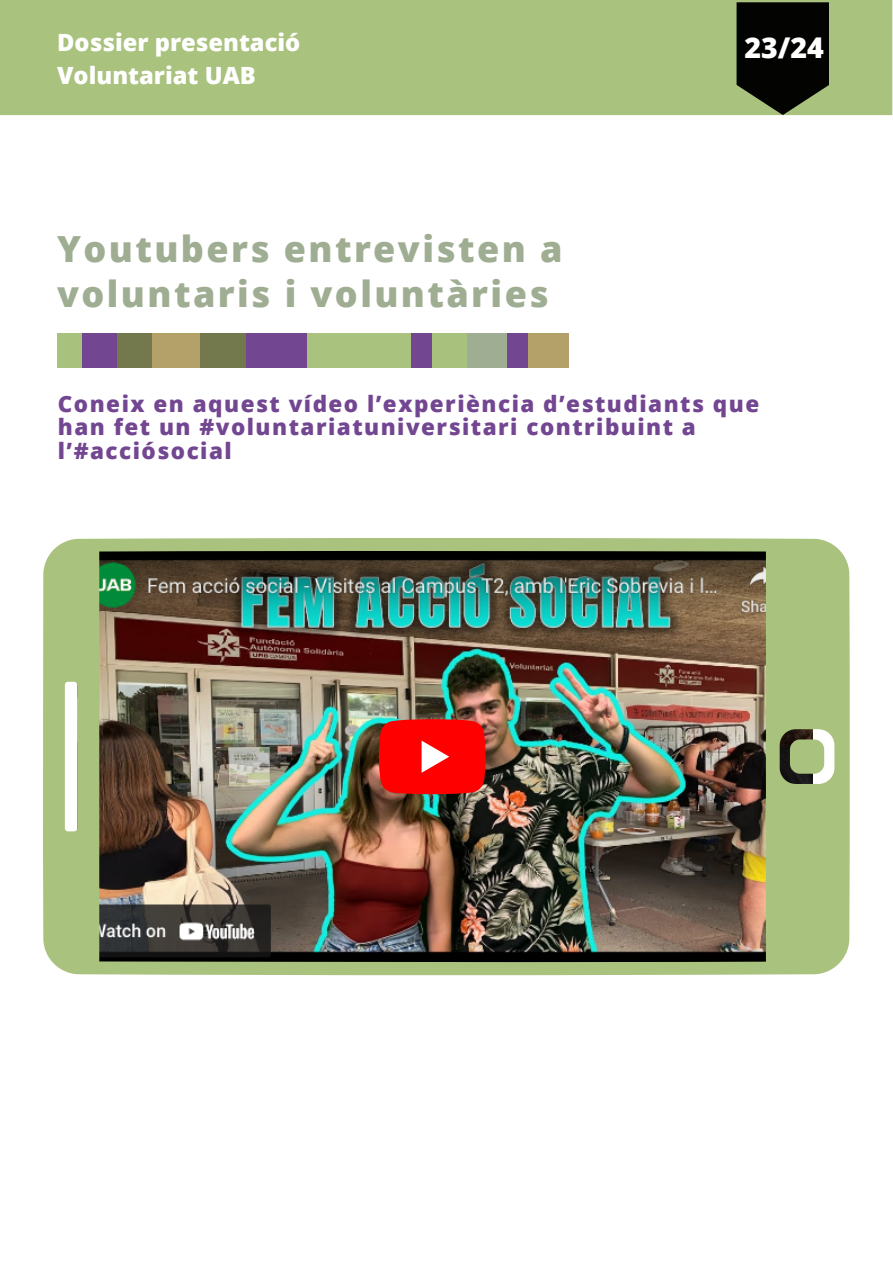
<style>
.page{position:relative;width:893px;height:1264px;background:#fff}
.page>*{position:absolute;margin:0;border:0;box-sizing:border-box;transform-origin:0 0}
.t1{font:800 36px/45px "Open Sans";letter-spacing:.065em;color:#9fae93}
.t2{font:800 28.5px "Open Sans";color:#fff}
.t3{font:800 23.7px "Open Sans";color:#fff}
.t4{font:800 22.5px/23.5px "Open Sans";letter-spacing:.065em;color:#734692}
</style>
<div class="page">
<img style="left:43px;top:538px;width:806px;height:437px">
<div style="left:0;top:0;width:892px;height:115px;background:#a9c27d"></div>
<div style="left:57px;top:333px;width:25px;height:34px;background:#a8c27e"></div>
<div style="left:82px;top:333px;width:36px;height:34px;background:#734692"></div>
<div style="left:117px;top:333px;width:37px;height:34px;background:#74794d"></div>
<div style="left:152px;top:333px;width:58px;height:34px;background:#b4a169"></div>
<div style="left:200px;top:333px;width:58px;height:34px;background:#74794d"></div>
<div style="left:246px;top:333px;width:71px;height:34px;background:#734692"></div>
<div style="left:307px;top:333px;width:109px;height:34px;background:#a9c27d"></div>
<div style="left:411px;top:333px;width:24px;height:34px;background:#734692"></div>
<div style="left:432px;top:333px;width:41px;height:34px;background:#a8c27e"></div>
<div style="left:467px;top:333px;width:41px;height:34px;background:#9fae93"></div>
<div style="left:507px;top:333px;width:40px;height:34px;background:#734692"></div>
<div style="left:528px;top:333px;width:41px;height:34px;background:#b4a169"></div>
<svg style="left:379px;top:719px;width:106px;height:75px;background:#f71514"></svg>
<svg style="left:736px;top:2px;width:93px;height:113px;background:#1a1e13"></svg>
<p class="t3" style="left:57px;top:26px;width:245px">Dossier presentació</p>
<p class="t3" style="left:57px;top:58px;width:200px">Voluntariat UAB</p>
<p class="t1" style="left:57px;top:226px;width:507px">Youtubers entrevisten a voluntaris i voluntàries</p>
<p class="t2" style="left:744px;top:28px;width:81px">23/24</p>
<p class="t4" style="left:58px;top:391px;width:702px">Coneix en aquest vídeo l’experiència d’estudiants que han fet un #voluntariatuniversitari contribuint a l’#acciósocial</p>
</div>
